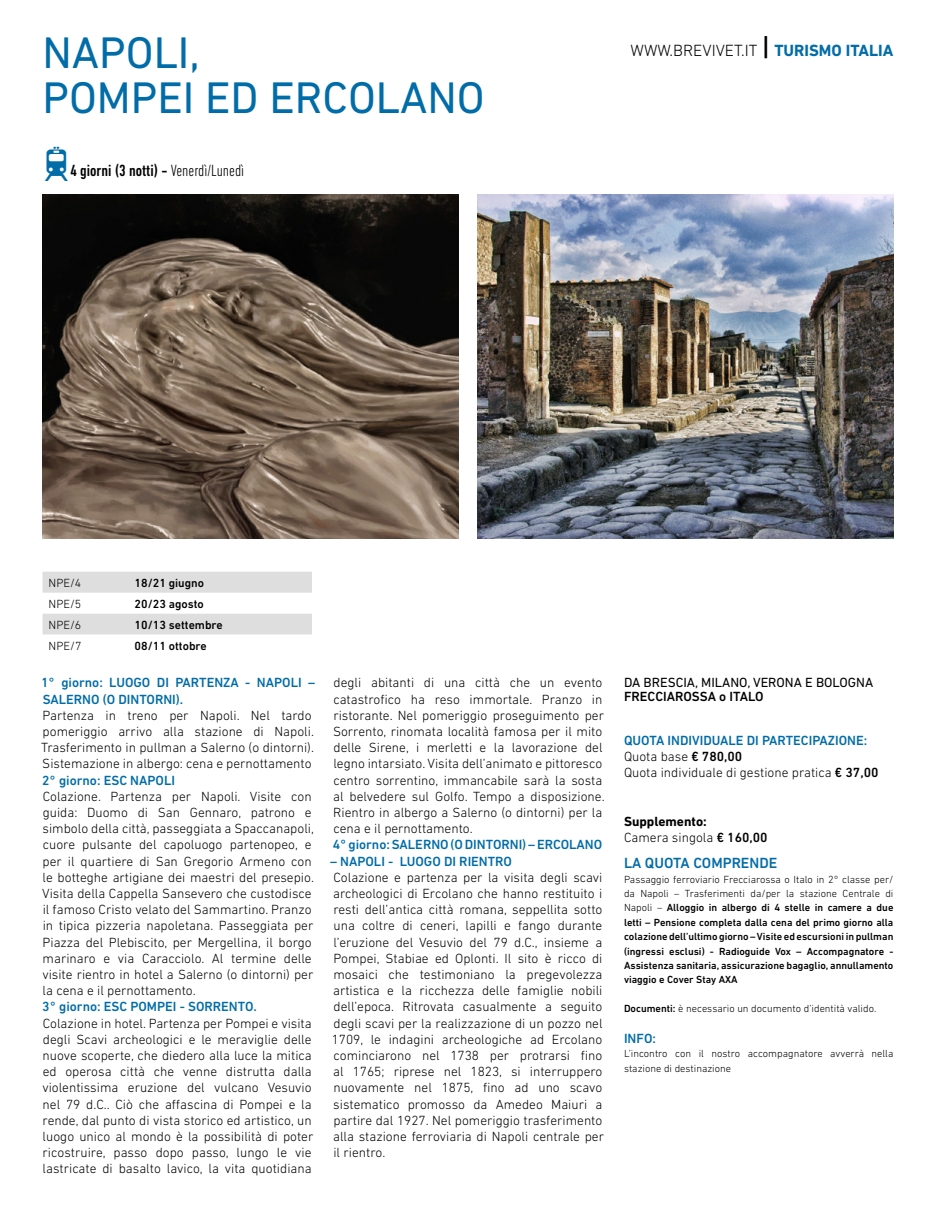
<style>
.page{position:relative;width:936px;height:1212px;background:#fff}
.page>*{position:absolute;margin:0;border:0;box-sizing:border-box;transform-origin:0 0}
.t1{font:45px/45px "DIN Next LT Pro";color:#006ca8}
.t2{font:500 condensed 16.5px "DIN Next LT Pro";color:#000}
.t3{font:300 16.5px "DIN Next LT Pro";color:#000}
.t4{font:500 15px "DIN Next LT Pro";color:#006ca8}
.t5{font:300 13.5px/16.2px "DIN Next LT Pro";color:#000}
.t6{font:500 13.5px/16.2px "DIN Next LT Pro";color:#006ca8}
.t7{font:13.5px "DIN Next LT Pro";color:#000}
.t8{font:500 13.5px "DIN Next LT Pro";color:#000}
.t9{font:500 12px "DIN Next LT Pro";color:#000}
.t10{font:300 12px "DIN Next LT Pro";color:#000}
.t11{font:500 10.5px/14.4px "DIN Next LT Pro";color:#000;text-align:justify}
.t12{font:300 10.5px/14.4px "DIN Next LT Pro";color:#000}
.s1{font-family:"Travelcons";font-weight:400;font-stretch:normal;font-size:36px;color:#006ca8}
.s2{font-weight:300}
.s3{font-weight:500;font-size:27px}
.s4{font-weight:700;color:#006ca8}
.s5{font-weight:500;color:#006ca8}
.s6{font-weight:500}
.s7{font-weight:700}
</style>
<div class="page">
<img style="left:43px;top:195px;width:416px;height:344px">
<svg style="left:43px;top:572px;width:269px;height:63px"></svg>
<img style="left:478px;top:195px;width:415px;height:344px">
<h1 class="t1" style="left:42px;top:29px;width:444px">NAPOLI,<br>POMPEI ED ERCOLANO</h1>
<p class="t2" style="left:43px;top:162px;width:203px"><span class="s1">r</span>4 giorni (3 notti) - <span class="s2">Venerdì/Lunedì</span></p>
<p class="t3" style="left:630px;top:41px;width:264px">WWW.BREVIVET.IT <span class="s3">|</span> <span class="s4">TURISMO ITALIA</span></p>
<p class="t10" style="left:49px;top:576px;width:34px">NPE/4</p>
<p class="t9" style="left:134px;top:576px;width:71px">18/21 giugno</p>
<p class="t10" style="left:49px;top:597px;width:34px">NPE/5</p>
<p class="t9" style="left:134px;top:597px;width:71px">20/23 agosto</p>
<p class="t10" style="left:49px;top:618px;width:34px">NPE/6</p>
<p class="t9" style="left:134px;top:618px;width:90px">10/13 settembre</p>
<p class="t10" style="left:49px;top:639px;width:35px">NPE/7</p>
<p class="t9" style="left:134px;top:639px;width:74px">08/11 ottobre</p>
<p class="t6" style="left:41px;top:674px;width:275px">1° giorno: LUOGO DI PARTENZA - NAPOLI –<br>SALERNO (O DINTORNI).</p>
<p class="t5" style="left:41px;top:707px;width:274px">Partenza in treno per Napoli. Nel tardo pomeriggio arrivo alla stazione di Napoli.<br>Trasferimento in pullman a Salerno (o dintorni).<br>Sistemazione in albergo: cena e pernottamento</p>
<p class="t6" style="left:42px;top:772px;width:134px">2° giorno: ESC NAPOLI</p>
<p class="t5" style="left:42px;top:788px;width:273px">Colazione. Partenza per Napoli. Visite con guida: Duomo di San Gennaro, patrono e simbolo della città, passeggiata a Spaccanapoli, cuore pulsante del capoluogo partenopeo, e per il quartiere di San Gregorio Armeno con le botteghe artigiane dei maestri del presepio.<br>Visita della Cappella Sansevero che custodisce il famoso Cristo velato del Sammartino. Pranzo in tipica pizzeria napoletana. Passeggiata per Piazza del Plebiscito, per Mergellina, il borgo marinaro e via Caracciolo. Al termine delle visite rientro in hotel a Salerno (o dintorni) per la cena e il pernottamento.</p>
<p class="t6" style="left:42px;top:998px;width:216px">3° giorno: ESC POMPEI - SORRENTO.</p>
<p class="t5" style="left:42px;top:1015px;width:272px">Colazione in hotel. Partenza per Pompei e visita degli Scavi archeologici e le meraviglie delle nuove scoperte, che diedero alla luce la mitica ed operosa città che venne distrutta dalla violentissima eruzione del vulcano Vesuvio nel 79 d.C.. Ciò che affascina di Pompei e la rende, dal punto di vista storico ed artistico, un luogo unico al mondo è la possibilità di poter ricostruire, passo dopo passo, lungo le vie lastricate di basalto lavico, la vita quotidiana</p>
<p class="t5" style="left:333px;top:674px;width:273px">degli abitanti di una città che un evento catastrofico ha reso immortale. Pranzo in ristorante. Nel pomeriggio proseguimento per Sorrento, rinomata località famosa per il mito delle Sirene, i merletti e la lavorazione del legno intarsiato. Visita dell’animato e pittoresco centro sorrentino, immancabile sarà la sosta al belvedere sul Golfo. Tempo a disposizione.<br>Rientro in albergo a Salerno (o dintorni) per la cena e il pernottamento.</p>
<p class="t6" style="left:333px;top:836px;width:271px">4° giorno: SALERNO (O DINTORNI) – ERCOLANO</p>
<p class="t6" style="left:330px;top:853px;width:183px">– NAPOLI - LUOGO DI RIENTRO</p>
<p class="t5" style="left:332px;top:869px;width:274px">Colazione e partenza per la visita degli scavi archeologici di Ercolano che hanno restituito i resti dell’antica città romana, seppellita sotto una coltre di ceneri, lapilli e fango durante l’eruzione del Vesuvio del 79 d.C., insieme a Pompei, Stabiae ed Oplonti. Il sito è ricco di mosaici che testimoniano la pregevolezza artistica e la ricchezza delle famiglie nobili dell’epoca. Ritrovata casualmente a seguito degli scavi per la realizzazione di un pozzo nel 1709, le indagini archeologiche ad Ercolano cominciarono nel 1738 per protrarsi fino al 1765; riprese nel 1823, si interruppero nuovamente nel 1875, fino ad uno scavo sistematico promosso da Amedeo Maiuri a partire dal 1927. Nel pomeriggio trasferimento alla stazione ferroviaria di Napoli centrale per il rientro.</p>
<p class="t7" style="left:624px;top:675px;width:251px">DA BRESCIA, MILANO, VERONA E BOLOGNA</p>
<p class="t8" style="left:624px;top:688px;width:141px">FRECCIAROSSA o ITALO</p>
<p class="t5" style="left:624px;top:732px;width:256px"><span class="s5">QUOTA INDIVIDUALE DI PARTECIPAZIONE:<br></span>Quota base <span class="s6">€ 780,00<br></span>Quota individuale di gestione pratica <span class="s6">€ 37,00</span></p>
<p class="t5" style="left:624px;top:813px;width:145px"><span class="s7">Supplemento:<br></span>Camera singola <span class="s6">€ 160,00</span></p>
<p class="t4" style="left:624px;top:854px;width:155px">LA QUOTA COMPRENDE</p>
<p class="t11" style="left:624px;top:872px;width:271px"><span class="s2">Passaggio ferroviario Frecciarossa o Italo in 2° classe per/ da Napoli – Trasferimenti da/per la stazione Centrale di Napoli –</span> Alloggio in albergo di 4 stelle in camere a due letti – Pensione completa dalla cena del primo giorno alla colazione dell’ultimo giorno – Visite ed escursioni in pullman (ingressi esclusi) - Radioguide Vox – Accompagnatore - Assistenza sanitaria, assicurazione bagaglio, annullamento viaggio e Cover Stay AXA</p>
<p class="t12" style="left:624px;top:1001px;width:254px"><span class="s6">Documenti:</span> è necessario un documento d’identità valido.</p>
<p class="t6" style="left:624px;top:1030px;width:34px">INFO:</p>
<p class="t12" style="left:624px;top:1046px;width:271px">L’incontro con il nostro accompagnatore avverrà nella stazione di destinazione</p>
</div>
